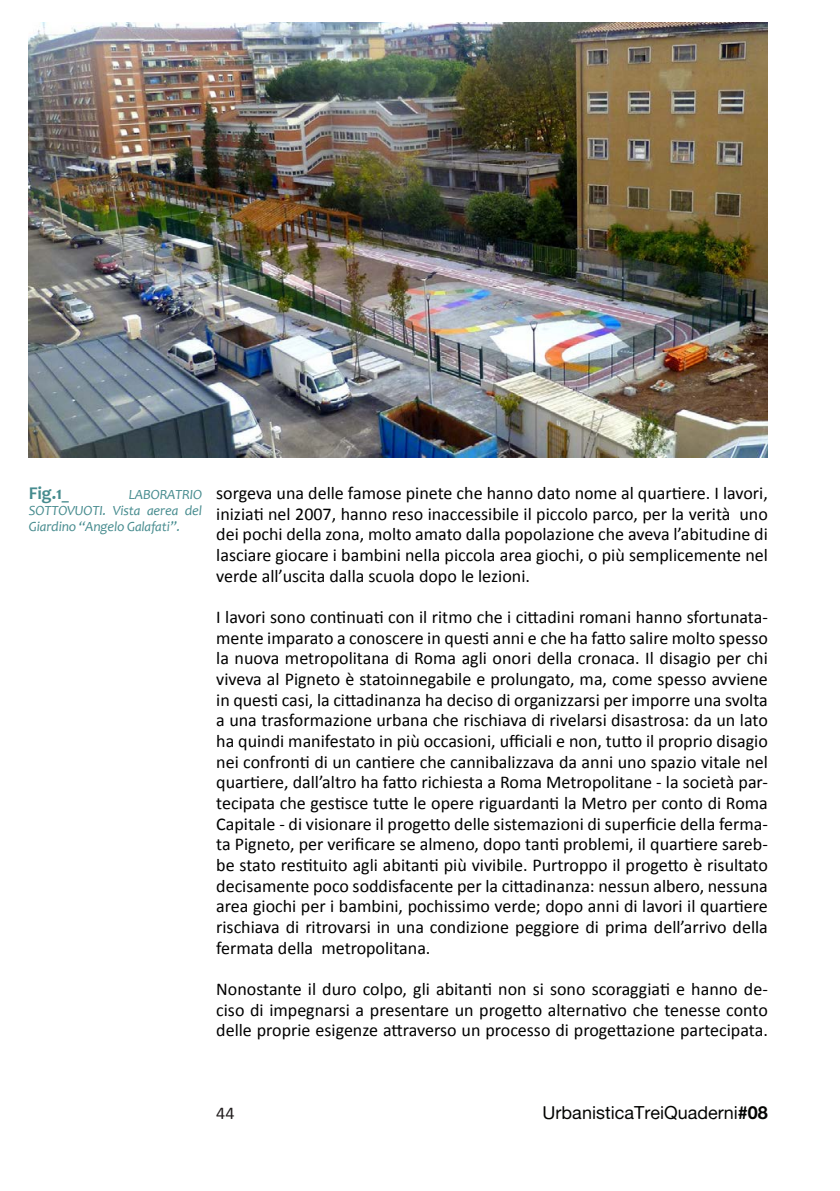
<style>
.page{position:relative;width:840px;height:1191px;background:#fff}
.page>*{position:absolute;margin:0;border:0;box-sizing:border-box;transform-origin:0 0}
.t1{font:18px/20.6px "Calibri";color:#000;text-align:justify}
.t2{font:18px "Alte Haas Grotesk";color:#040503}
.t3{font:700 18px "Candara";color:#468b8e}
.t4{font:18px "Calibri";color:#231f20}
.t5{font:italic 14px/16px "Candara";letter-spacing:-.01em;color:#468b8e;text-align:justify}
.s1{font-size:14px}
.s2{font-family:"Alte Haas Grotesk Bold"}
</style>
<div class="page">
<img style="left:29px;top:22px;width:738px;height:435px">
<p class="t3" style="left:29px;top:481px;width:41px">Fig.1<span class="s1">_</span></p>
<p class="t5" style="left:29px;top:486px;width:174px;text-indent:100px">LABORATRIO SOTTOVUOTI. Vista aerea del Giardino “Angelo Galafati”.</p>
<p class="t1" style="left:216px;top:483px;width:553px">sorgeva una delle famose pinete che hanno dato nome al quartiere. I lavori, iniziati nel 2007, hanno reso inaccessibile il piccolo parco, per la verità uno dei pochi della zona, molto amato dalla popolazione che aveva l’abitudine di lasciare giocare i bambini nella piccola area giochi, o più semplicemente nel verde all’uscita dalla scuola dopo le lezioni.</p>
<p class="t1" style="left:216px;top:606px;width:553px">I lavori sono continuati con il ritmo che i cittadini romani hanno sfortunata&shy;mente imparato a conoscere in questi anni e che ha fatto salire molto spesso la nuova metropolitana di Roma agli onori della cronaca. Il disagio per chi viveva al Pigneto è statoinnegabile e prolungato, ma, come spesso avviene in questi casi, la cittadinanza ha deciso di organizzarsi per imporre una svolta a una trasformazione urbana che rischiava di rivelarsi disastrosa: da un lato ha quindi manifestato in più occasioni, ufficiali e non, tutto il proprio disagio nei confronti di un cantiere che cannibalizzava da anni uno spazio vitale nel quartiere, dall’altro ha fatto richiesta a Roma Metropolitane - la società par&shy;tecipata che gestisce tutte le opere riguardanti la Metro per conto di Roma Capitale - di visionare il progetto delle sistemazioni di superficie della ferma&shy;ta Pigneto, per verificare se almeno, dopo tanti problemi, il quartiere sareb&shy;be stato restituito agli abitanti più vivibile. Purtroppo il progetto è risultato decisamente poco soddisfacente per la cittadinanza: nessun albero, nessuna area giochi per i bambini, pochissimo verde; dopo anni di lavori il quartiere rischiava di ritrovarsi in una condizione peggiore di prima dell’arrivo della fermata della metropolitana.</p>
<p class="t1" style="left:216px;top:978px;width:553px">Nonostante il duro colpo, gli abitanti non si sono scoraggiati e hanno de&shy;ciso di impegnarsi a presentare un progetto alternativo che tenesse conto delle proprie esigenze attraverso un processo di progettazione partecipata.</p>
<p class="t4" style="left:216px;top:1101px;width:20px">44</p>
<p class="t2" style="left:542px;top:1101px;width:227px">UrbanisticaTreiQuaderni<span class="s2">#08</span></p>
</div>
